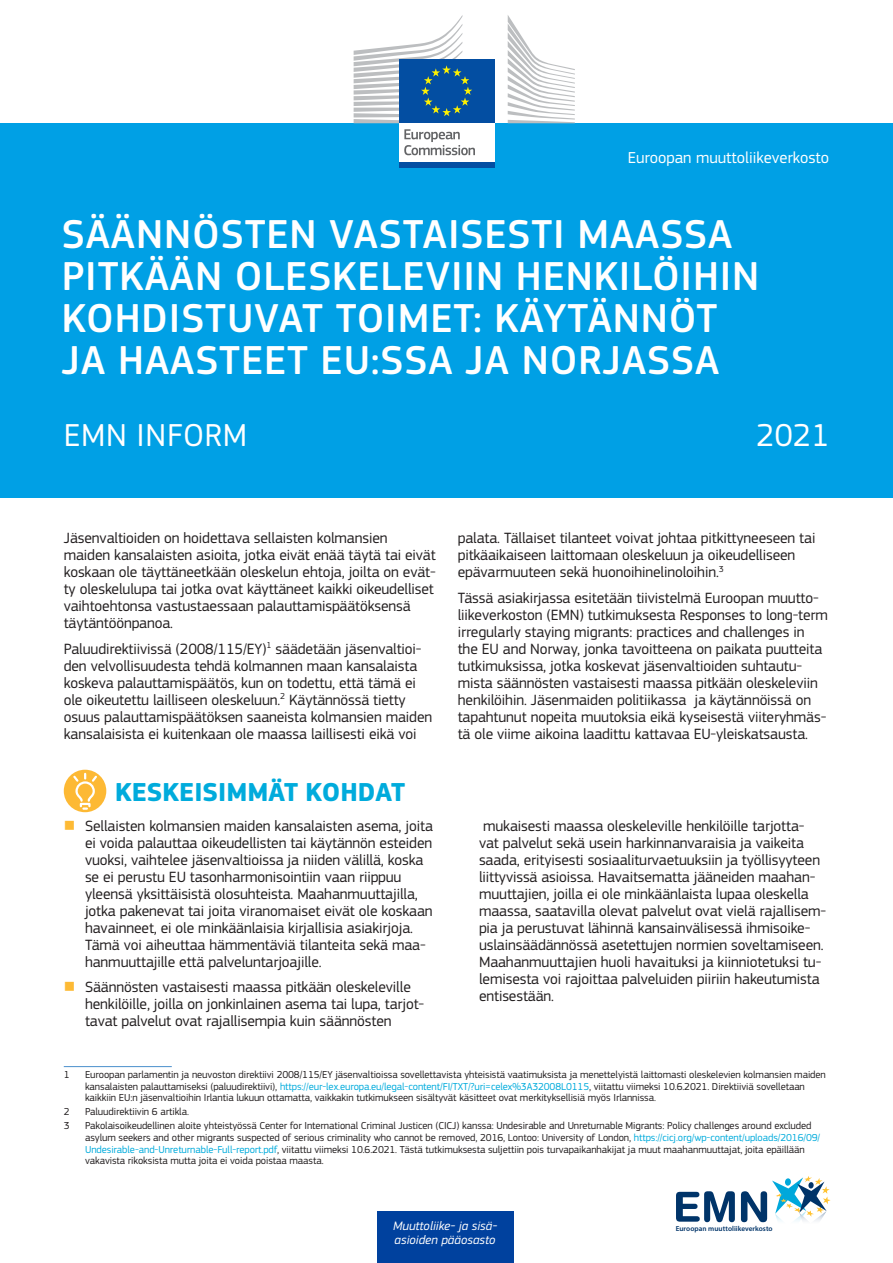
<style>
.page{position:relative;width:893px;height:1263px;background:#fff}
.page>*{position:absolute;margin:0;border:0;box-sizing:border-box;transform-origin:0 0}
.t1{font:500 42px/42px "EC Square Sans Pro";letter-spacing:.02em;color:#fff}
.t2{font:33px "EC Square Sans Pro";letter-spacing:.02em;color:#fff}
.t3{font:700 27px "EC Square Sans Pro";color:#00abdc}
.t4{font:16.5px "EC Square Sans Pro";color:#fff}
.t5{font:15.45px/17px "EC Square Sans Pro";letter-spacing:-.01em;color:#231f20}
.t6{font:italic 12.75px/14.1px "EC Square Sans Pro";color:#fff}
.t7{font:10.5px/11.6px "EC Square Sans Pro";letter-spacing:-.01em;color:#231f20}
.t8{font:600 7.2px "Myriad Pro";letter-spacing:.005em;color:#003469}
.s1{color:#fdba35}
.s2{color:#00abdc}
</style>
<div class="page">
<div style="left:377px;top:1212px;width:136px;height:51px;background:#00419e"></div>
<div style="left:0;top:123px;width:893px;height:374px;background:#00a0e5"></div>
<div style="left:399px;top:121px;width:95px;height:43px;background:#fff"></div>
<div style="left:399px;top:59px;width:95px;height:64px;background:#034ea2"></div>
<svg style="left:354px;top:15px;width:118px;height:108px"></svg>
<div style="left:399px;top:163px;width:95px;height:5px;background:#034ea2"></div>
<svg style="left:508px;top:15px;width:67px;height:108px"></svg>
<svg style="left:404px;top:129px;width:71px;height:26px"></svg>
<svg style="left:676px;top:1191px;width:59px;height:31px"></svg>
<svg style="left:741px;top:1176px;width:89px;height:47px"></svg>
<hr style="left:64px;top:1066px;width:108px;height:1px;background:#4b8fcc">
<div style="left:64px;top:770px;width:42px;height:42px;background:#fdb934;border-radius:50%"></div>
<svg style="left:71px;top:774px;width:28px;height:36px"></svg>
<p class="t4" style="left:628px;top:148px;width:203px">Euroopan muuttoliikeverkosto</p>
<h1 class="t1" style="left:62px;top:214px;width:699px">SÄÄNNÖSTEN VASTAISESTI MAASSA<br>PITKÄÄN OLESKELEVIIN HENKILÖIHIN<br>KOHDISTUVAT TOIMET: KÄYTÄNNÖT<br>JA HAASTEET EU:SSA JA NORJASSA</h1>
<h2 class="t2" style="left:64px;top:416px;width:185px">EMN INFORM</h2>
<h2 class="t2" style="left:756px;top:416px;width:75px">2021</h2>
<p class="t5" style="left:64px;top:530px;width:373px">Jäsenvaltioiden on hoidettava sellaisten kolmansien maiden kansalaisten asioita, jotka eivät enää täytä tai eivät koskaan ole täyttäneetkään oleskelun ehtoja, joilta on evät&shy;ty oleskelulupa tai jotka ovat käyttäneet kaikki oikeudelliset vaihtoehtonsa vastustaessaan palauttamispäätöksensä täytäntöönpanoa.</p>
<p class="t5" style="left:64px;top:640px;width:370px">Paluudirektiivissä (2008/115/EY)<sup>1</sup> säädetään jäsenvaltioi&shy;den velvollisuudesta tehdä kolmannen maan kansalaista koskeva palauttamispäätös, kun on todettu, että tämä ei ole oikeutettu lailliseen oleskeluun.<sup>2</sup> Käytännössä tietty osuus palauttamispäätöksen saaneista kolmansien maiden kansalaisista ei kuitenkaan ole maassa laillisesti eikä voi</p>
<h3 class="t3" style="left:115px;top:776px;width:292px">KESKEISIMMÄT KOHDAT</h3>
<p class="t5" style="left:85px;top:817px;width:349px;text-indent:-21px"><span class="s1">■</span> Sellaisten kolmansien maiden kansalaisten asema, joita ei voida palauttaa oikeudellisten tai käytännön esteiden vuoksi, vaihtelee jäsenvaltioissa ja niiden välillä, koska se ei perustu EU tasonharmonisointiin vaan riippuu yleensä yksittäisistä olosuhteista. Maahanmuuttajilla, jotka pakenevat tai joita viranomaiset eivät ole koskaan havainneet, ei ole minkäänlaisia kirjallisia asiakirjoja.<br>Tämä voi aiheuttaa hämmentäviä tilanteita sekä maa&shy;hanmuuttajille että palveluntarjoajille.</p>
<p class="t5" style="left:85px;top:979px;width:341px;text-indent:-21px"><span class="s1">■</span> Säännösten vastaisesti maassa pitkään oleskeleville henkilöille, joilla on jonkinlainen asema tai lupa, tarjot&shy;tavat palvelut ovat rajallisempia kuin säännösten</p>
<p class="t5" style="left:458px;top:530px;width:359px">palata. Tällaiset tilanteet voivat johtaa pitkittyneeseen tai pitkäaikaiseen laittomaan oleskeluun ja oikeudelliseen epävarmuuteen sekä huonoihinelinoloihin.<sup>3</sup></p>
<p class="t5" style="left:458px;top:589px;width:372px">Tässä asiakirjassa esitetään tiivistelmä Euroopan muutto&shy;liikeverkoston (EMN) tutkimuksesta Responses to long-term irregularly staying migrants: practices and challenges in the EU and Norway, jonka tavoitteena on paikata puutteita tutkimuksissa, jotka koskevat jäsenvaltioiden suhtautu&shy;mista säännösten vastaisesti maassa pitkään oleskeleviin henkilöihin. Jäsenmaiden politiikassa ja käytännöissä on tapahtunut nopeita muutoksia eikä kyseisestä viiteryhmäs&shy;tä ole viime aikoina laadittu kattavaa EU-yleiskatsausta.</p>
<p class="t5" style="left:479px;top:817px;width:349px">mukaisesti maassa oleskeleville henkilöille tarjotta-<br>vat palvelut sekä usein harkinnanvaraisia ja vaikeita saada, erityisesti sosiaaliturvaetuuksiin ja työllisyyteen liittyvissä asioissa. Havaitsematta jääneiden maahan&shy;muuttajien, joilla ei ole minkäänlaista lupaa oleskella maassa, saatavilla olevat palvelut ovat vielä rajallisem&shy;pia ja perustuvat lähinnä kansainvälisessä ihmisoike&shy;uslainsäädännössä asetettujen normien soveltamiseen.<br>Maahanmuuttajien huoli havaituksi ja kiinniotetuksi tu&shy;lemisesta voi rajoittaa palveluiden piiriin hakeutumista entisestään.</p>
<p class="t7" style="left:64px;top:1069px;width:7px">1</p>
<p class="t7" style="left:85px;top:1069px;width:742px">Euroopan parlamentin ja neuvoston direktiivi 2008/115/EY jäsenvaltioissa sovellettavista yhteisistä vaatimuksista ja menettelyistä laittomasti oleskelevien kolmansien maiden kansalaisten palauttamiseksi (paluudirektiivi), <span class="s2">https://eur-lex.europa.eu/legal-content/FI/TXT/?uri=celex%3A32008L0115</span>, viitattu viimeksi 10.6.2021. Direktiiviä sovelletaan kaikkiin EU:n jäsenvaltioihin Irlantia lukuun ottamatta, vaikkakin tutkimukseen sisältyvät käsitteet ovat merkityksellisiä myös Irlannissa.</p>
<p class="t7" style="left:64px;top:1106px;width:7px">2</p>
<p class="t7" style="left:85px;top:1106px;width:105px">Paluudirektiivin 6 artikla.</p>
<p class="t7" style="left:64px;top:1120px;width:7px">3</p>
<p class="t7" style="left:85px;top:1120px;width:737px">Pakolaisoikeudellinen aloite yhteistyössä Center for International Criminal Justicen (CICJ) kanssa: Undesirable and Unreturnable Migrants: Policy challenges around excluded asylum seekers and other migrants suspected of serious criminality who cannot be removed, 2016, Lontoo: University of London, <span class="s2">https://cicj.org/wp-content/uploads/2016/09/ Undesirable-and-Unreturnable-Full-report.pdf</span>, viitattu viimeksi 10.6.2021. Tästä tutkimuksesta suljettiin pois turvapaikanhakijat ja muut maahanmuuttajat, joita epäillään vakavista rikoksista mutta joita ei voida poistaa maasta.</p>
<p class="t6" style="left:393px;top:1219px;width:105px">Muuttoliike- ja sisä&shy;asioiden pääosasto</p>
<p class="t8" style="left:676px;top:1224px;width:99px">Euroopan muuttoliikeverkosto</p>
</div>
